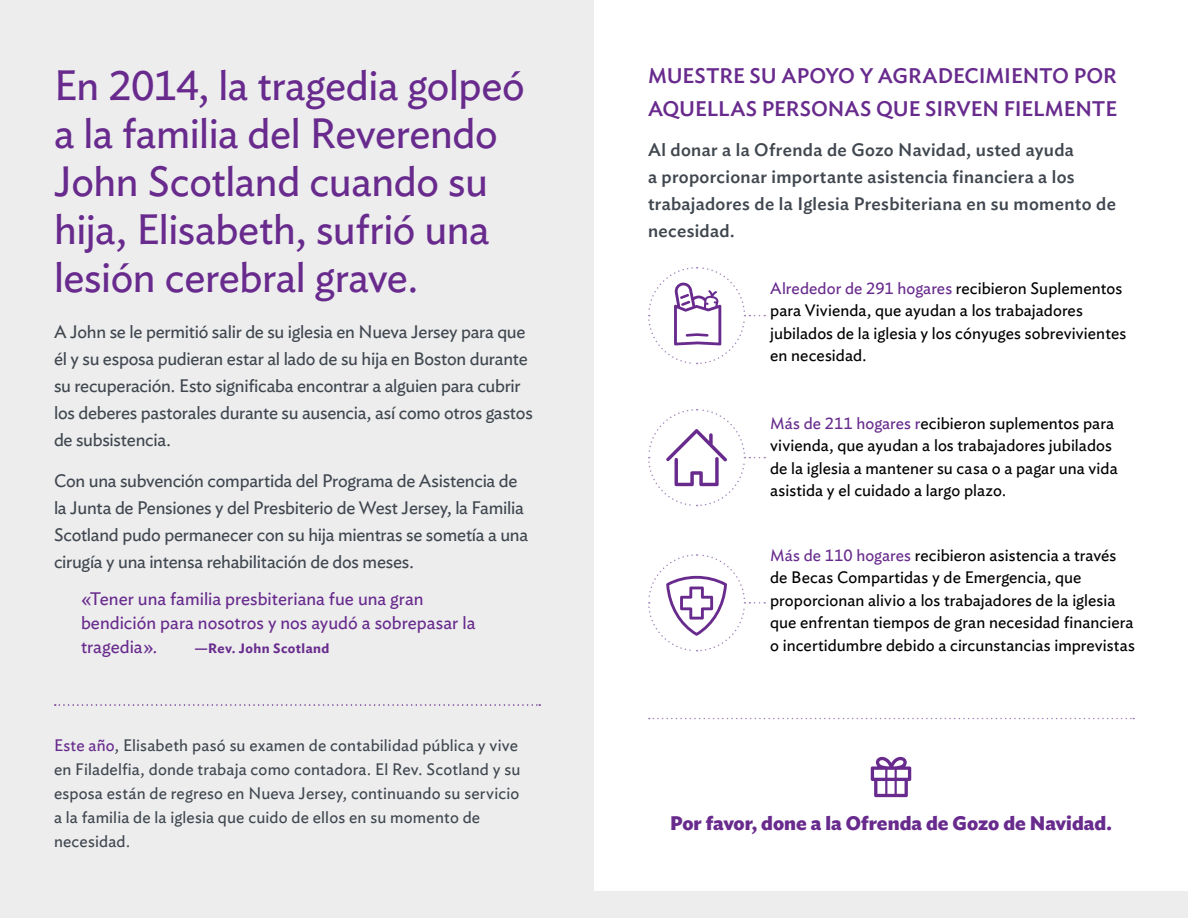
<style>
.page{position:relative;width:1188px;height:918px;background:#fff}
.page>*{position:absolute;margin:0;border:0;box-sizing:border-box;transform-origin:0 0}
.t1{font:42px/48px "Ideal Sans";letter-spacing:-.01em;color:#682b8d}
.t2{font:500 21px/33px "Ideal Sans";letter-spacing:-.005em;color:#682b8d}
.t3{font:700 19.5px "Ideal Sans";color:#682b8d}
.t4{font:18px/27px "Ideal Sans";letter-spacing:-.015em;color:#40474f}
.t5{font:500 18px/27px "Ideal Sans";letter-spacing:.015em;color:#40474f}
.t6{font:18px/24px "Ideal Sans";color:#682b8d}
.t7{font:16.5px/22.5px "Ideal Sans";letter-spacing:.005em;color:#000}
.t8{font:16.5px/24px "Ideal Sans";letter-spacing:.01em;color:#40474f}
.t9{font:600 13.5px "Ideal Sans";letter-spacing:.03em;color:#682b8d}
.s1{color:#682b8d}
</style>
<div class="page">
<div style="left:0;top:0;width:594px;height:918px;background:#ededee"></div>
<div style="left:594px;top:891px;width:594px;height:27px;background:#ededee"></div>
<svg style="left:649px;top:718px;width:485px;height:1px"></svg>
<svg style="left:55px;top:704px;width:485px;height:2px"></svg>
<svg style="left:871px;top:757px;width:40px;height:40px"></svg>
<svg style="left:648px;top:409px;width:117px;height:98px"></svg>
<svg style="left:648px;top:554px;width:117px;height:98px"></svg>
<svg style="left:648px;top:267px;width:117px;height:98px"></svg>
<h1 class="t1" style="left:54px;top:58px;width:472px">En 2014, la tragedia golpeó a la familia del Reverendo<br>John Scotland cuando su hija, Elisabeth, sufrió una lesión cerebral grave.</h1>
<p class="t4" style="left:54px;top:317px;width:480px">A John se le permitió salir de su iglesia en Nueva Jersey para que él y su esposa pudieran estar al lado de su hija en Boston durante su recuperación. Esto significaba encontrar a alguien para cubrir los deberes pastorales durante su ausencia, así como otros gastos de subsistencia.</p>
<p class="t4" style="left:54px;top:465px;width:476px">Con una subvención compartida del Programa de Asistencia de la Junta de Pensiones y del Presbiterio de West Jersey, la Familia Scotland pudo permanecer con su hija mientras se sometía a una cirugía y una intensa rehabilitación de dos meses.</p>
<p class="t6" style="left:81px;top:585px;width:396px">«Tener una familia presbiteriana fue una gran bendición para nosotros y nos ayudó a sobrepasar la tragedia».</p>
<p class="t9" style="left:194px;top:638px;width:137px">—Rev. John Scotland</p>
<p class="t8" style="left:54px;top:732px;width:468px"><span class="s1">Este año</span>, Elisabeth pasó su examen de contabilidad pública y vive en Filadelfia, donde trabaja como contadora. El Rev. Scotland y su esposa están de regreso en Nueva Jersey, continuando su servicio a la familia de la iglesia que cuido de ellos en su momento de necesidad.</p>
<p class="t2" style="left:648px;top:57px;width:471px">MUESTRE SU APOYO Y AGRADECIMIENTO POR<br>AQUELLAS PERSONAS QUE SIRVEN FIELMENTE</p>
<p class="t5" style="left:648px;top:135px;width:469px">Al donar a la Ofrenda de Gozo Navidad, usted ayuda<br>a proporcionar importante asistencia financiera a los trabajadores de la Iglesia Presbiteriana en su momento de necesidad.</p>
<p class="t7" style="left:770px;top:275px;width:358px"><span class="s1">Alrededor de 291 hogares</span> recibieron Suplementos para Vivienda, que ayudan a los trabajadores jubilados de la iglesia y los cónyuges sobrevivientes en necesidad.</p>
<p class="t7" style="left:770px;top:410px;width:349px"><span class="s1">Más de 211 hogares r</span>ecibieron suplementos para vivienda, que ayudan a los trabajadores jubilados de la iglesia a mantener su casa o a pagar una vida asistida y el cuidado a largo plazo.</p>
<p class="t7" style="left:770px;top:542px;width:366px"><span class="s1">Más de 110 hogares</span> recibieron asistencia a través de Becas Compartidas y de Emergencia, que proporcionan alivio a los trabajadores de la iglesia que enfrentan tiempos de gran necesidad financiera o incertidumbre debido a circunstancias imprevistas</p>
<p class="t3" style="left:670px;top:808px;width:443px">Por favor, done a la Ofrenda de Gozo de Navidad.</p>
</div>
